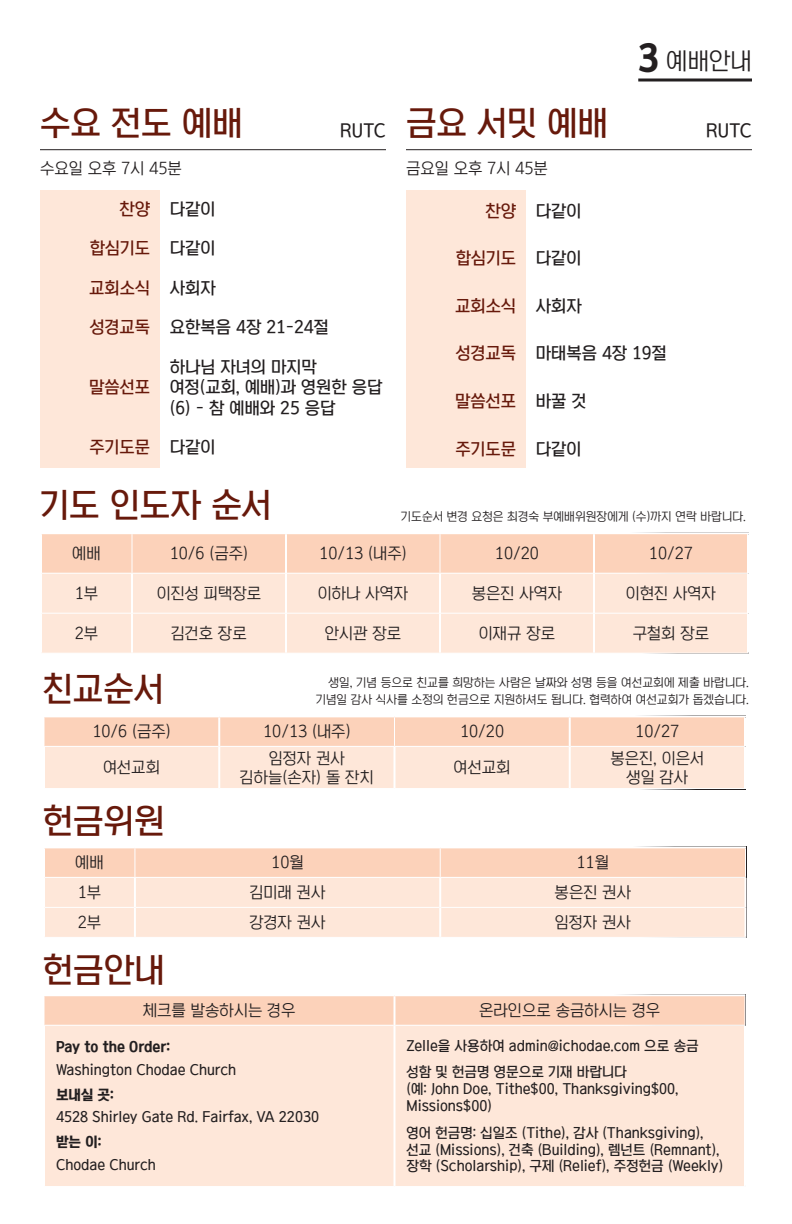
<style>
.page{position:relative;width:792px;height:1224px;background:#fff}
.page>*{position:absolute;margin:0;border:0;box-sizing:border-box;transform-origin:0 0}
.t1{font:34px "Korean TITGD2 R";color:#67190b}
.t2{font:24px "Korean TITGD1 R";color:#231f20}
.t3{font:18px "Korean TITGD2 R";letter-spacing:-.005em;color:#231f20}
.t4{font:17px/20.4px "Korean TITGD2 R";color:#231f20}
.t5{font:17px "Korean TITGD2 R";color:#67190b}
.t6{font:16px/19.2px "Korean TITGD1 R";color:#231f20;text-align:center}
.t7{font:14px/16.8px "Korean TITGD2 R";color:#231f20}
.t8{font:14px "Korean TITGD4 R";color:#231f20}
.t9{font:12px "Korean TITGD1 R";color:#231f20}
.s1{color:#67190b}
.s2{color:#231f20}
.s3{font-family:"Korean TITGD4 R";font-size:36px}
</style>
<div class="page">
<hr style="left:406px;top:149px;width:346px;height:1px;background:#231f20">
<div style="left:406px;top:190px;width:120px;height:278px;background:#fee7d9"></div>
<hr style="left:40px;top:149px;width:346px;height:1px;background:#231f20">
<div style="left:40px;top:190px;width:120px;height:278px;background:#fee7d9"></div>
<hr style="left:638px;top:79px;width:114px;height:3px;background:#231f20">
<div style="left:45px;top:878px;width:699px;height:59px;background:#fee7d9"></div>
<div style="left:45px;top:848px;width:701px;height:29px;background:#fcd2ba"></div>
<hr style="left:45px;top:907px;width:89px;height:1px;background:#fff">
<hr style="left:136px;top:907px;width:303px;height:1px;background:#fff">
<hr style="left:441px;top:907px;width:303px;height:1px;background:#fff">
<hr style="left:134px;top:878px;width:2px;height:29px;background:#fff">
<hr style="left:439px;top:878px;width:2px;height:29px;background:#fff">
<hr style="left:134px;top:907px;width:2px;height:30px;background:#fff">
<hr style="left:439px;top:907px;width:2px;height:30px;background:#fff">
<div style="left:42px;top:534px;width:705px;height:39px;background:#fcd2ba"></div>
<div style="left:42px;top:574px;width:705px;height:79px;background:#fee7d9"></div>
<hr style="left:132px;top:534px;width:1px;height:39px;background:#fff">
<hr style="left:440px;top:534px;width:1px;height:39px;background:#fff">
<hr style="left:42px;top:613px;width:89px;height:1px;background:#fff">
<hr style="left:133px;top:613px;width:152px;height:1px;background:#fff">
<hr style="left:287px;top:613px;width:152px;height:1px;background:#fff">
<hr style="left:441px;top:613px;width:152px;height:1px;background:#fff">
<hr style="left:595px;top:613px;width:152px;height:1px;background:#fff">
<hr style="left:285px;top:534px;width:2px;height:39px;background:#fff">
<hr style="left:593px;top:534px;width:2px;height:39px;background:#fff">
<hr style="left:131px;top:574px;width:2px;height:39px;background:#fff">
<hr style="left:285px;top:573px;width:2px;height:40px;background:#fff">
<hr style="left:439px;top:574px;width:2px;height:39px;background:#fff">
<hr style="left:593px;top:573px;width:2px;height:40px;background:#fff">
<hr style="left:131px;top:613px;width:2px;height:40px;background:#fff">
<hr style="left:285px;top:613px;width:2px;height:40px;background:#fff">
<hr style="left:439px;top:613px;width:2px;height:40px;background:#fff">
<hr style="left:593px;top:613px;width:2px;height:40px;background:#fff">
<svg style="left:44px;top:717px;width:700px;height:71px;background:#fddfcd"></svg>
<hr style="left:44px;top:746px;width:174px;height:1px;background:#fff">
<hr style="left:220px;top:746px;width:174px;height:1px;background:#fff">
<hr style="left:394px;top:746px;width:175px;height:1px;background:#fff">
<hr style="left:571px;top:746px;width:173px;height:1px;background:#fff">
<hr style="left:218px;top:717px;width:2px;height:29px;background:#fff">
<hr style="left:569px;top:717px;width:2px;height:29px;background:#fff">
<hr style="left:43px;top:747px;width:2px;height:41px;background:#fff">
<hr style="left:218px;top:746px;width:2px;height:42px;background:#fff">
<hr style="left:394px;top:747px;width:2px;height:41px;background:#fff">
<hr style="left:569px;top:746px;width:2px;height:42px;background:#fff">
<div style="left:45px;top:1026px;width:699px;height:160px;background:#fee7d9"></div>
<svg style="left:44px;top:996px;width:700px;height:29px;background:#fcd2bb"></svg>
<hr style="left:394px;top:996px;width:2px;height:29px;background:#fff">
<hr style="left:394px;top:1025px;width:2px;height:161px;background:#fff">
<h1 class="t1" style="left:40px;top:105px;width:204px">수요 전도 예배</h1>
<p class="t6" style="left:40px;top:159px;width:143px">수요일 오후 7시 45분</p>
<p class="t3" style="left:340px;top:121px;width:47px">RUTC</p>
<h1 class="t1" style="left:406px;top:105px;width:203px">금요 서밋 예배</h1>
<p class="t6" style="left:406px;top:159px;width:143px">금요일 오후 7시 45분</p>
<p class="t4" style="left:119px;top:199px;width:97px"><span class="s1">찬양</span> 다같이</p>
<p class="t4" style="left:485px;top:201px;width:97px"><span class="s1">찬양</span> 다같이</p>
<p class="t5" style="left:90px;top:239px;width:127px">합심기도 <span class="s2">다같이</span></p>
<p class="t5" style="left:89px;top:279px;width:128px">교회소식 <span class="s2">사회자</span></p>
<p class="t4" style="left:90px;top:317px;width:240px"><span class="s1">성경교독</span> 요한복음 4장 21-24절</p>
<p class="t5" style="left:456px;top:249px;width:127px">합심기도 <span class="s2">다같이</span></p>
<p class="t5" style="left:455px;top:297px;width:128px">교회소식 <span class="s2">사회자</span></p>
<h2 class="t2" style="left:638px;top:48px;width:115px"><span class="s3">3</span> 예배안내</h2>
<p class="t3" style="left:706px;top:121px;width:47px">RUTC</p>
<p class="t5" style="left:89px;top:378px;width:62px">말씀선포</p>
<p class="t4" style="left:170px;top:357px;width:214px">하나님 자녀의 마지막 여정(교회, 예배)과 영원한 응답 (6) - 참 예배와 25 응답</p>
<p class="t5" style="left:89px;top:438px;width:127px">주기도문 <span class="s2">다같이</span></p>
<h1 class="t1" style="left:40px;top:487px;width:233px">기도 인도자 순서</h1>
<p class="t4" style="left:456px;top:343px;width:212px"><span class="s1">성경교독</span> 마태복음 4장 19절</p>
<p class="t5" style="left:455px;top:392px;width:133px">말씀선포 <span class="s2">바꿀 것</span></p>
<p class="t5" style="left:455px;top:439px;width:127px">주기도문 <span class="s2">다같이</span></p>
<p class="t9" style="left:401px;top:510px;width:347px">기도순서 변경 요청은 최경숙 부예배위원장에게 (수)까지 연락 바랍니다.</p>
<p class="t6" style="left:72px;top:544px;width:30px">예배</p>
<p class="t6" style="left:170px;top:544px;width:80px">10/6 (금주)</p>
<p class="t6" style="left:319px;top:544px;width:89px">10/13 (내주)</p>
<p class="t6" style="left:495px;top:544px;width:46px">10/20</p>
<p class="t6" style="left:649px;top:544px;width:46px">10/27</p>
<p class="t6" style="left:75px;top:584px;width:25px">1부</p>
<p class="t6" style="left:157px;top:584px;width:106px">이진성 피택장로</p>
<p class="t6" style="left:318px;top:584px;width:92px">이하나 사역자</p>
<p class="t6" style="left:472px;top:584px;width:92px">봉은진 사역자</p>
<p class="t6" style="left:626px;top:584px;width:92px">이현진 사역자</p>
<p class="t6" style="left:75px;top:624px;width:25px">2부</p>
<p class="t6" style="left:171px;top:624px;width:77px">김건호 장로</p>
<p class="t6" style="left:325px;top:624px;width:78px">안시관 장로</p>
<p class="t6" style="left:479px;top:624px;width:78px">이재규 장로</p>
<p class="t6" style="left:633px;top:624px;width:78px">구철회 장로</p>
<h1 class="t1" style="left:43px;top:670px;width:123px">친교순서</h1>
<p class="t9" style="left:329px;top:676px;width:422px">생일, 기념 등으로 친교를 희망하는 사람은 날짜와 성명 등을 여선교회에 제출 바랍니다.</p>
<p class="t9" style="left:316px;top:693px;width:435px">기념일 감사 식사를 소정의 헌금으로 지원하셔도 됩니다. 협력하여 여선교회가 돕겠습니다.</p>
<p class="t6" style="left:92px;top:722px;width:80px">10/6 (금주)</p>
<p class="t6" style="left:263px;top:722px;width:89px">10/13 (내주)</p>
<p class="t6" style="left:460px;top:722px;width:46px">10/20</p>
<p class="t6" style="left:635px;top:722px;width:46px">10/27</p>
<p class="t6" style="left:103px;top:758px;width:58px">여선교회</p>
<p class="t6" style="left:240px;top:748px;width:135px">임정자 권사 김하늘(손자) 돌 잔치</p>
<p class="t6" style="left:454px;top:758px;width:58px">여선교회</p>
<p class="t6" style="left:610px;top:748px;width:95px">봉은진, 이은서 생일 감사</p>
<h1 class="t1" style="left:43px;top:803px;width:124px">헌금위원</h1>
<p class="t6" style="left:75px;top:853px;width:30px">예배</p>
<p class="t6" style="left:271px;top:853px;width:34px">10월</p>
<p class="t6" style="left:577px;top:853px;width:34px">11월</p>
<p class="t6" style="left:78px;top:883px;width:25px">1부</p>
<p class="t6" style="left:250px;top:883px;width:77px">김미래 권사</p>
<p class="t6" style="left:555px;top:883px;width:78px">봉은진 권사</p>
<p class="t6" style="left:78px;top:913px;width:25px">2부</p>
<p class="t6" style="left:250px;top:913px;width:77px">강경자 권사</p>
<p class="t6" style="left:555px;top:913px;width:78px">임정자 권사</p>
<h1 class="t1" style="left:43px;top:952px;width:123px">헌금안내</h1>
<p class="t6" style="left:143px;top:1001px;width:154px">체크를 발송하시는 경우</p>
<p class="t6" style="left:479px;top:1001px;width:183px">온라인으로 송금하시는 경우</p>
<p class="t8" style="left:56px;top:1039px;width:116px">Pay to the Order:</p>
<p class="t7" style="left:56px;top:1061px;width:182px">Washington Chodae Church</p>
<p class="t8" style="left:56px;top:1087px;width:59px">보내실 곳:</p>
<p class="t7" style="left:56px;top:1109px;width:265px">4528 Shirley Gate Rd. Fairfax, VA 22030</p>
<p class="t8" style="left:56px;top:1135px;width:47px">받는 이:</p>
<p class="t7" style="left:56px;top:1157px;width:101px">Chodae Church</p>
<p class="t7" style="left:407px;top:1032px;width:294px;line-height:26.8px">Zelle을 사용하여 admin@ichodae.com 으로 송금 성함 및 헌금명 영문으로 기재 바랍니다</p>
<p class="t7" style="left:407px;top:1081px;width:274px">(예: John Doe, Tithe$00, Thanksgiving$00,<br>Missions$00)</p>
<p class="t7" style="left:407px;top:1124px;width:318px">영어 헌금명: 십일조 (Tithe), 감사 (Thanksgiving), 선교 (Missions), 건축 (Building), 렘넌트 (Remnant), 장학 (Scholarship), 구제 (Relief), 주정헌금 (Weekly)</p>
</div>
